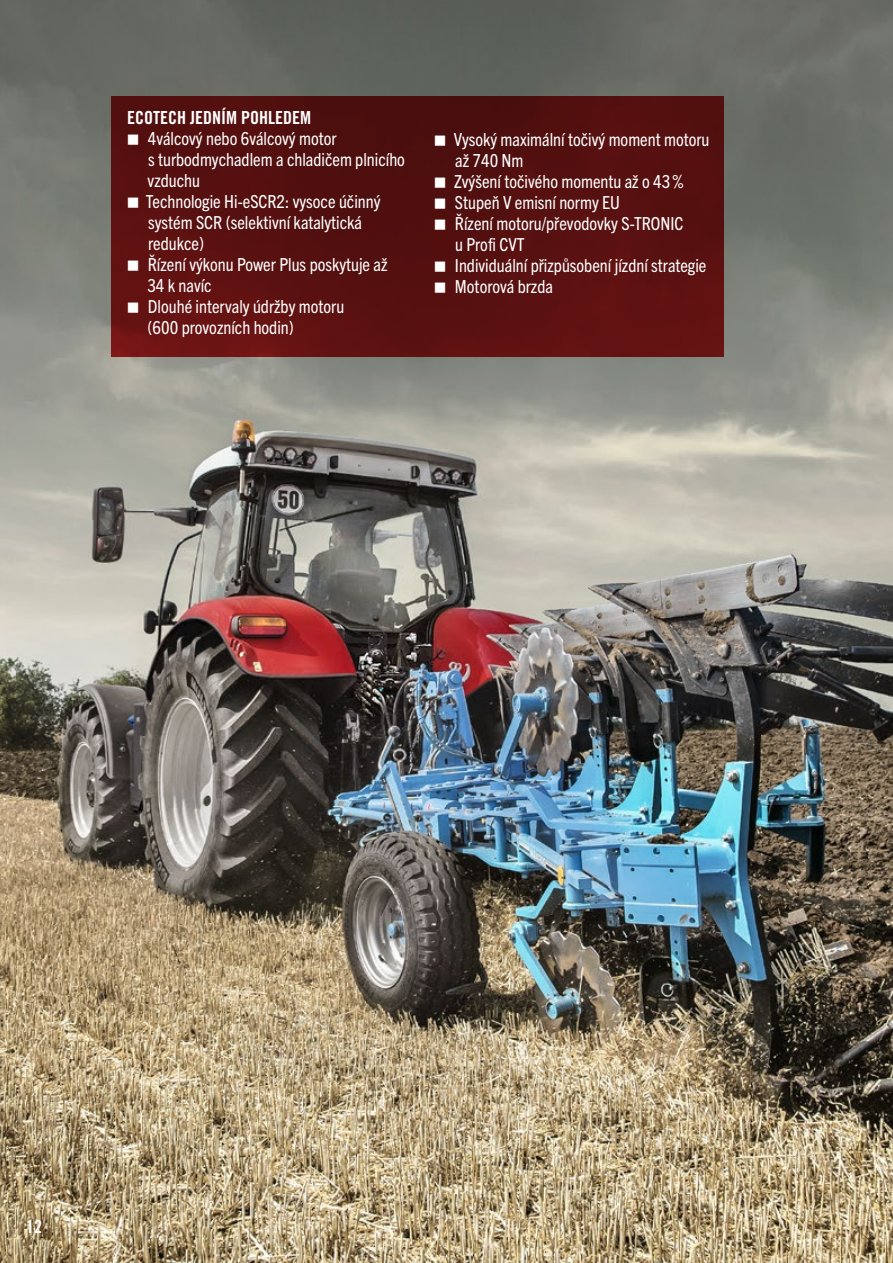
<style>
.page{position:relative;width:893px;height:1263px;background:#fff}
.page>*{position:absolute;margin:0;border:0;box-sizing:border-box;transform-origin:0 0}
.t1{font:condensed 18px/21px "Trade Gothic Next LT Pro";color:#fff}
.t2{font:18px "Trade Gothic LT Pro Bd Cn 20";color:#fff}
.t3{font:18px "Trade Gothic LT Std Bd Cn 20";color:#fff}
</style>
<div class="page">
<img style="left:0;top:0;width:893px;height:1263px">
<div style="left:111px;top:97px;width:612px;height:260px;background:linear-gradient(to bottom,#4c0e0e,#621212)"></div>
<svg style="left:128px;top:135px;width:10px;height:10px"></svg>
<svg style="left:128px;top:198px;width:10px;height:10px"></svg>
<svg style="left:128px;top:261px;width:10px;height:10px"></svg>
<svg style="left:128px;top:303px;width:10px;height:10px"></svg>
<svg style="left:435px;top:136px;width:10px;height:10px"></svg>
<svg style="left:435px;top:178px;width:10px;height:10px"></svg>
<svg style="left:435px;top:199px;width:10px;height:10px"></svg>
<svg style="left:435px;top:220px;width:10px;height:10px"></svg>
<svg style="left:435px;top:262px;width:10px;height:10px"></svg>
<svg style="left:435px;top:283px;width:10px;height:10px"></svg>
<p class="t2" style="left:127px;top:107px;width:185px">ECOTECH JEDNÍM POHLEDEM</p>
<p class="t1" style="left:146px;top:127px;width:261px">4válcový nebo 6válcový motor<br>s turbodmychadlem a chladičem plnicího vzduchu<br>Technologie Hi-eSCR2: vysoce účinný systém SCR (selektivní katalytická redukce)<br>Řízení výkonu Power Plus poskytuje až<br>34 k navíc<br>Dlouhé intervaly údržby motoru<br>(600 provozních hodin)</p>
<p class="t1" style="left:454px;top:128px;width:257px">Vysoký maximální točivý moment motoru až 740 Nm<br>Zvýšení točivého momentu až o 43%<br>Stupeň V emisní normy EU<br>Řízení motoru/převodovky S-TRONIC<br>u Profi CVT<br>Individuální přizpůsobení jízdní strategie<br>Motorová brzda</p>
<p class="t3" style="left:26px;top:1215px;width:17px">12</p>
</div>
